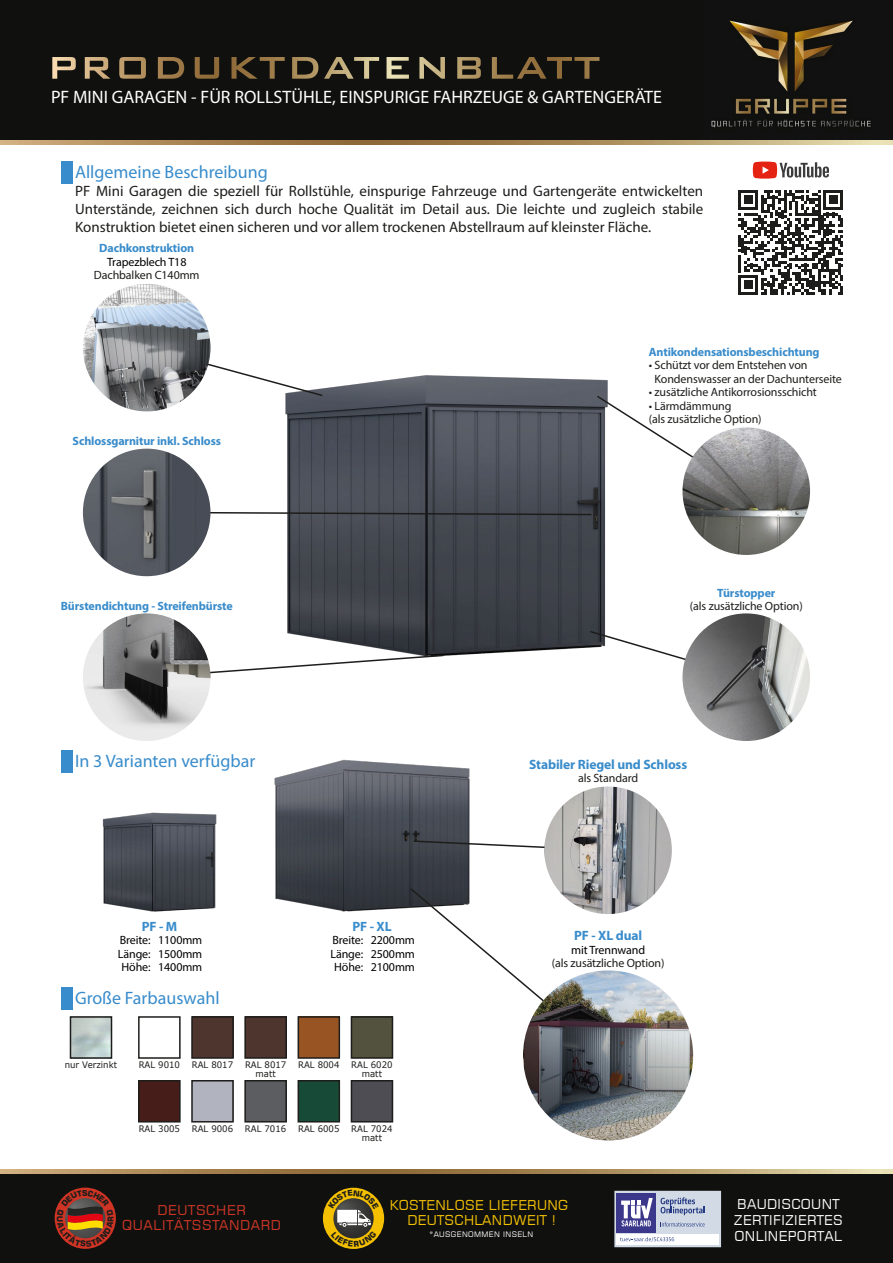
<style>
.page{position:relative;width:893px;height:1263px;background:#fff}
.page>*{position:absolute;margin:0;border:0;box-sizing:border-box;transform-origin:0 0}
.t1{font:18px "Myriad Pro";color:#fff}
.t2{font:18px "Myriad Pro";color:#398ccb}
.t3{font:15px/18px "Myriad Pro";color:#1d1d1b;text-align:justify}
.t4{font:700 13.5px "Myriad Pro";letter-spacing:-.01em;color:#398ccb}
.t5{font:13.5px/16.2px "Square 721 BT";letter-spacing:.025em;color:#fff}
.t6{font:13.5px/15px "Square 721 BT";letter-spacing:.025em;color:#f4c000;text-align:center}
.t7{font:13.5px/15px "Square 721 BT";letter-spacing:.05em;color:#cf3424;text-align:center}
.t8{font:12px/13.5px "Myriad Pro";letter-spacing:-.01em;color:#1d1d1b}
.t9{font:700 12px "Myriad Pro";letter-spacing:-.01em;color:#398ccb}
.t10{font:12px/13.5px "Myriad Pro";letter-spacing:-.01em;color:#000;text-align:center}
.t11{font:9px/9px "Verdana";color:#1d1d1b;text-align:center;scale:.95 1}
.t12{font:7.5px "Square 721 BT";letter-spacing:.05em;color:#fff}
</style>
<div class="page">
<div style="left:0;top:1174px;width:893px;height:89px;background:#10110f"></div>
<div style="left:0;top:0;width:893px;height:140px;background:#10110f"></div>
<svg style="left:0;top:140px;width:893px;height:5px;background:#b09261"></svg>
<img style="left:711px;top:20px;width:160px;height:108px">
<svg style="left:85px;top:57px;width:514px;height:22px"></svg>
<svg style="left:0;top:1169px;width:893px;height:5px;background:#b09261"></svg>
<div style="left:62px;top:162px;width:11px;height:22px;background:#398ccb"></div>
<img style="left:285px;top:375px;width:323px;height:281px">
<svg style="left:206px;top:654px;width:239px;height:25px"></svg>
<svg style="left:210px;top:511px;width:383px;height:5px;background:#53555a"></svg>
<svg style="left:187px;top:346px;width:137px;height:51px"></svg>
<svg style="left:595px;top:394px;width:98px;height:99px"></svg>
<svg style="left:588px;top:630px;width:97px;height:30px"></svg>
<img style="left:682px;top:427px;width:128px;height:128px;border-radius:64px">
<img style="left:682px;top:613px;width:128px;height:128px;border-radius:64px">
<img style="left:83px;top:449px;width:127px;height:127px;border-radius:64px">
<div style="left:138px;top:1016px;width:43px;height:43px;border:2px solid #1d1d1b"></div>
<img style="left:73px;top:1019px;width:36px;height:37px">
<div style="left:70px;top:1016px;width:42px;height:43px;border:2px solid #1d1d1b"></div>
<div style="left:192px;top:1017px;width:41px;height:41px;background:#4e352e"></div>
<div style="left:191px;top:1016px;width:43px;height:43px;border:2px solid #1d1d1b"></div>
<div style="left:245px;top:1017px;width:41px;height:41px;background:#4e352e"></div>
<div style="left:244px;top:1016px;width:43px;height:43px;border:2px solid #1d1d1b"></div>
<div style="left:298px;top:1017px;width:41px;height:41px;background:#985422"></div>
<div style="left:298px;top:1016px;width:42px;height:43px;border:2px solid #1d1d1b"></div>
<div style="left:351px;top:1017px;width:41px;height:41px;background:#52523e"></div>
<div style="left:351px;top:1016px;width:42px;height:43px;border:2px solid #1d1d1b"></div>
<div style="left:139px;top:1081px;width:41px;height:41px;background:#471d1a"></div>
<div style="left:138px;top:1080px;width:43px;height:42px;border:2px solid #1d1d1b"></div>
<div style="left:192px;top:1081px;width:41px;height:41px;background:#b1b3be"></div>
<div style="left:191px;top:1080px;width:43px;height:42px;border:2px solid #1d1d1b"></div>
<div style="left:245px;top:1081px;width:41px;height:41px;background:#5c5d61"></div>
<div style="left:244px;top:1080px;width:43px;height:42px;border:2px solid #1d1d1b"></div>
<div style="left:298px;top:1081px;width:41px;height:41px;background:#184a38"></div>
<div style="left:298px;top:1080px;width:42px;height:42px;border:2px solid #1d1d1b"></div>
<div style="left:351px;top:1081px;width:41px;height:41px;background:#4d4d53"></div>
<div style="left:351px;top:1080px;width:42px;height:42px;border:2px solid #1d1d1b"></div>
<div style="left:62px;top:987px;width:11px;height:23px;background:#398ccb"></div>
<img style="left:83px;top:613px;width:127px;height:128px;border-radius:64px">
<img style="left:83px;top:284px;width:127px;height:127px;border-radius:64px">
<img style="left:61px;top:750px;width:409px;height:162px">
<svg style="left:409px;top:887px;width:191px;height:159px"></svg>
<img style="left:523px;top:970px;width:170px;height:170px;border-radius:85px">
<svg style="left:412px;top:839px;width:132px;height:13px"></svg>
<img style="left:544px;top:786px;width:128px;height:128px;border-radius:64px">
<svg style="left:753px;top:162px;width:76px;height:17px"></svg>
<svg style="left:738px;top:190px;width:105px;height:105px"></svg>
<div style="left:614px;top:1191px;width:107px;height:56px;background:#d2dae5"></div>
<svg style="left:661px;top:1197px;width:44px;height:18px"></svg>
<div style="left:617px;top:1234px;width:102px;height:11px;background:#fff"></div>
<svg style="left:620px;top:1237px;width:54px;height:5px"></svg>
<div style="left:617px;top:1193px;width:39px;height:39px;background:#3b378b"></div>
<svg style="left:621px;top:1198px;width:32px;height:28px"></svg>
<svg style="left:661px;top:1222px;width:44px;height:4px"></svg>
<svg style="left:55px;top:1187px;width:61px;height:62px"></svg>
<svg style="left:323px;top:1188px;width:61px;height:61px"></svg>
<p class="t1" style="left:51px;top:86px;width:613px">PF MINI GARAGEN - FÜR ROLLSTÜHLE, EINSPURIGE FAHRZEUGE &amp; GARTENGERÄTE</p>
<p class="t2" style="left:75px;top:161px;width:194px">Allgemeine Beschreibung</p>
<p class="t3" style="left:75px;top:182px;width:630px">PF Mini Garagen die speziell für Rollstühle, einspurige Fahrzeuge und Gartengeräte entwickelten Unterstände, zeichnen sich durch hoche Qualität im Detail aus. Die leichte und zugleich stabile Konstruktion bietet einen sicheren und vor allem trockenen Abstellraum auf kleinster Fläche.</p>
<p class="t9" style="left:99px;top:241px;width:97px">Dachkonstruktion</p>
<p class="t10" style="left:107px;top:255px;width:81px">Trapezblech T18</p>
<p class="t8" style="left:94px;top:268px;width:107px">Dachbalken C140mm</p>
<p class="t9" style="left:73px;top:433px;width:150px">Schlossgarnitur inkl. Schloss</p>
<p class="t9" style="left:61px;top:598px;width:174px">Bürstendichtung - Streifenbürste</p>
<p class="t9" style="left:649px;top:344px;width:172px">Antikondensationsbeschichtung</p>
<p class="t8" style="left:654px;top:358px;width:189px;text-indent:-6px">• Schützt vor dem Entstehen von<br>Kondenswasser an der Dachunterseite</p>
<p class="t8" style="left:649px;top:385px;width:170px">• zusätzliche Antikorrosionsschicht</p>
<p class="t8" style="left:649px;top:399px;width:114px">• Lärmdämmung<br>(als zusätzliche Option)</p>
<p class="t9" style="left:717px;top:585px;width:60px">Türstopper</p>
<p class="t8" style="left:690px;top:599px;width:114px">(als zusätzliche Option)</p>
<p class="t2" style="left:75px;top:750px;width:182px">In 3 Varianten verfügbar</p>
<p class="t4" style="left:529px;top:756px;width:160px">Stabiler Riegel und Schloss</p>
<p class="t8" style="left:578px;top:771px;width:62px">als Standard</p>
<p class="t4" style="left:142px;top:917px;width:37px">PF - M</p>
<p class="t10" style="left:118px;top:933px;width:86px">Breite: 1100mm<br>Länge: 1500mm<br>Höhe: 1400mm</p>
<p class="t2" style="left:75px;top:987px;width:146px">Große Farbauswahl</p>
<p class="t4" style="left:352px;top:917px;width:41px">PF - XL</p>
<p class="t10" style="left:331px;top:933px;width:86px">Breite: 2200mm<br>Länge: 2500mm<br>Höhe: 2100mm</p>
<p class="t11" style="left:65px;top:1060px;width:57px">nur Verzinkt</p>
<p class="t11" style="left:139px;top:1060px;width:45px">RAL 9010</p>
<p class="t11" style="left:192px;top:1060px;width:45px">RAL 8017</p>
<p class="t11" style="left:245px;top:1060px;width:45px">RAL 8017 matt</p>
<p class="t11" style="left:298px;top:1060px;width:45px">RAL 8004</p>
<p class="t11" style="left:351px;top:1060px;width:45px">RAL 6020 matt</p>
<p class="t11" style="left:139px;top:1124px;width:45px">RAL 3005</p>
<p class="t11" style="left:192px;top:1124px;width:45px">RAL 9006</p>
<p class="t11" style="left:245px;top:1124px;width:45px">RAL 7016</p>
<p class="t11" style="left:298px;top:1124px;width:45px">RAL 6005</p>
<p class="t11" style="left:351px;top:1124px;width:45px">RAL 7024 matt</p>
<p class="t4" style="left:574px;top:927px;width:70px">PF - XL dual</p>
<p class="t10" style="left:571px;top:943px;width:75px">mit Trennwand</p>
<p class="t8" style="left:552px;top:956px;width:114px">(als zusätzliche Option)</p>
<p class="t7" style="left:122px;top:1202px;width:160px">DEUTSCHER<br>QUALITÄTSSTANDARD</p>
<p class="t6" style="left:390px;top:1197px;width:180px">KOSTENLOSE LIEFERUNG<br>DEUTSCHLANDWEIT !</p>
<p class="t12" style="left:430px;top:1229px;width:105px">*AUSGENOMMEN INSELN</p>
<p class="t5" style="left:734px;top:1195px;width:110px">BAUDISCOUNT<br>ZERTIFIZIERTES<br>ONLINEPORTAL</p>
</div>
